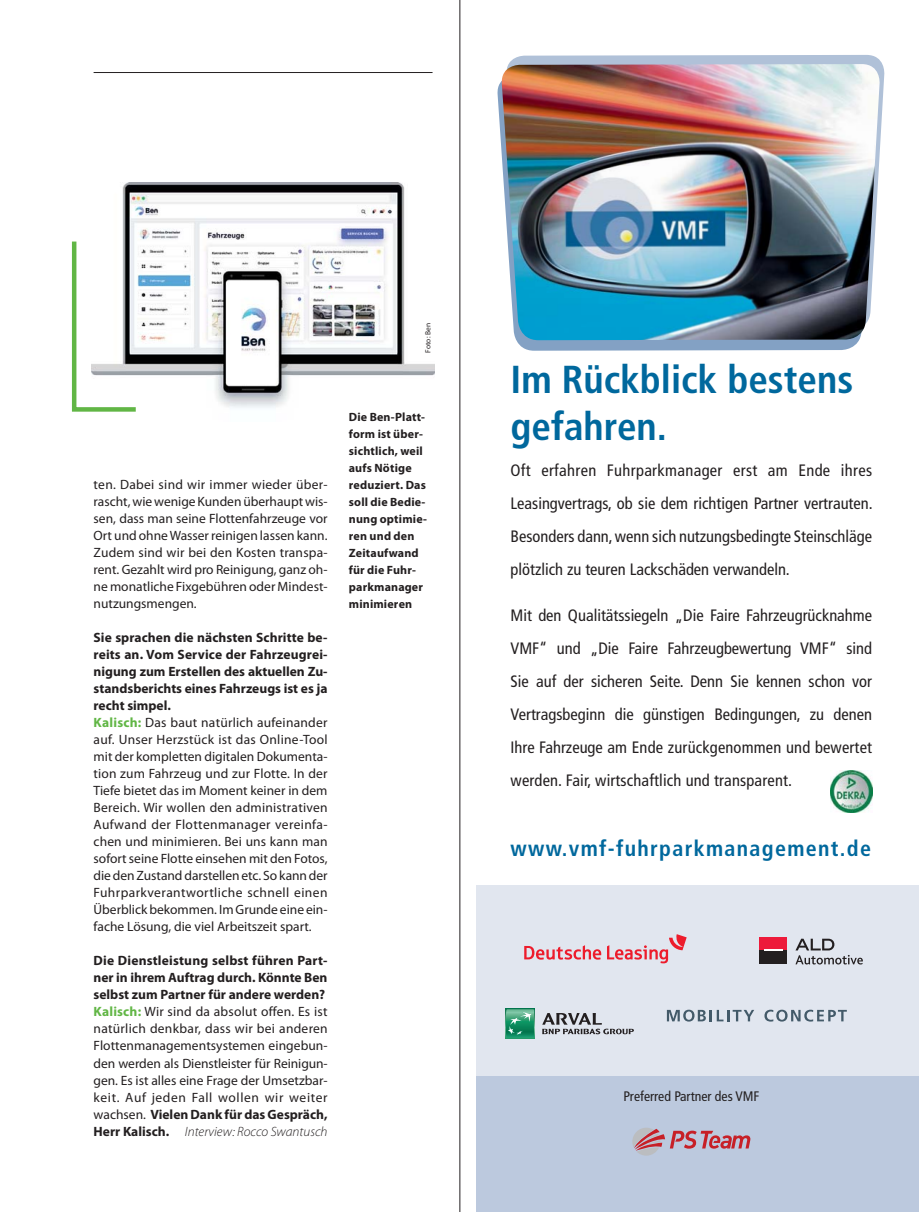
<style>
.page{position:relative;width:919px;height:1212px;background:#fff}
.page>*{position:absolute;margin:0;border:0;box-sizing:border-box;transform-origin:0 0}
.t1{font:700 condensed 39px/46.8px "Frutiger";color:#00689d}
.t2{font:700 condensed 21.9px "Frutiger";letter-spacing:.06em;color:#00689d}
.t3{font:condensed 16.5px/33px "Frutiger";color:#231f20;text-align:justify}
.t4{font:condensed 13.8px "Frutiger";color:#231f20}
.t5{font:13.5px/17px "Myriad Pro";letter-spacing:.005em;color:#231f20}
.t6{font:700 12px/17px "Myriad Pro";letter-spacing:.015em;color:#231f20}
.t7{font:7.5px "Myriad Pro";color:#231f20}
.s1{font-weight:700}
.s2{font-weight:700;color:#61b645}
.s3{font-weight:300;font-style:italic}
</style>
<div class="page">
<img style="left:122px;top:183px;width:312px;height:225px">
<div style="left:349px;top:404px;width:83px;height:283px;background:#fff"></div>
<svg style="left:71px;top:237px;width:69px;height:175px"></svg>
<hr style="left:94px;top:72px;width:338px;height:1px;background:#231f20">
<hr style="left:459px;top:0;width:1px;height:1212px;background:#231f20">
<svg style="left:509px;top:55px;width:376px;height:91px;background:#b8c7dc"></svg>
<svg style="left:497px;top:83px;width:362px;height:268px;fill:#83a1c4"></svg>
<img style="left:500px;top:64px;width:380px;height:276px">
<img style="left:830px;top:771px;width:42px;height:41px">
<div style="left:476px;top:885px;width:442px;height:191px;background:#e1e6ef"></div>
<div style="left:505px;top:1009px;width:29px;height:29px;background:#219f72"></div>
<svg style="left:505px;top:1009px;width:29px;height:28px"></svg>
<svg style="left:542px;top:1013px;width:92px;height:21px"></svg>
<svg style="left:524px;top:934px;width:162px;height:29px"></svg>
<svg style="left:666px;top:1010px;width:88px;height:11px"></svg>
<svg style="left:764px;top:1010px;width:82px;height:11px"></svg>
<div style="left:759px;top:936px;width:28px;height:14px;background:#ed1a3a"></div>
<div style="left:759px;top:950px;width:28px;height:14px;background:#231f20"></div>
<svg style="left:764px;top:949px;width:18px;height:2px"></svg>
<svg style="left:795px;top:939px;width:67px;height:25px"></svg>
<div style="left:476px;top:1076px;width:442px;height:136px;background:#bcc9de"></div>
<svg style="left:632px;top:1128px;width:118px;height:27px"></svg>
<p class="t7" style="left:425px;top:353px;width:31px;rotate:-90deg">Foto: Ben</p>
<p class="t5" style="left:94px;top:477px;width:235px;text-align:justify">ten. Dabei sind wir immer wieder über&shy;rascht, wie wenige Kunden überhaupt wis&shy;sen, dass man seine Flottenfahrzeuge vor Ort und ohne Wasser reinigen lassen kann.<br>Zudem sind wir bei den Kosten transpa&shy;rent. Gezahlt wird pro Reinigung, ganz oh&shy;ne monatliche Fixgebühren oder Mindest&shy;nutzungsmengen.</p>
<p class="t5" style="left:94px;top:630px;width:235px"><span class="s1">Sie sprachen die nächsten Schritte be&shy;reits an. Vom Service der Fahrzeugrei&shy;nigung zum Erstellen des aktuellen Zu&shy;standsberichts eines Fahrzeugs ist es ja recht simpel.<br></span><span class="s2">Kalisch:</span> Das baut natürlich aufeinander auf. Unser Herzstück ist das Online-Tool mit der kompletten digitalen Dokumenta&shy;tion zum Fahrzeug und zur Flotte. In der Tiefe bietet das im Moment keiner in dem Bereich. Wir wollen den administrativen Aufwand der Flottenmanager vereinfa&shy;chen und minimieren. Bei uns kann man sofort seine Flotte einsehen mit den Fotos, die den Zustand darstellen etc. So kann der Fuhrparkverantwortliche schnell einen Überblick bekommen. Im Grunde eine ein&shy;fache Lösung, die viel Arbeitszeit spart.</p>
<p class="t5" style="left:94px;top:954px;width:236px"><span class="s1">Die Dienstleistung selbst führen Part&shy;ner in ihrem Auftrag durch. Könnte Ben selbst zum Partner für andere werden?<br></span><span class="s2">Kalisch:</span> Wir sind da absolut offen. Es ist natürlich denkbar, dass wir bei anderen Flottenmanagementsystemen eingebun&shy;den werden als Dienstleister für Reinigun&shy;gen. Es ist alles eine Frage der Umsetzbar&shy;keit. Auf jeden Fall wollen wir weiter wachsen. <span class="s1">Vielen Dank für das Gespräch, Herr Kalisch.</span> <span class="s3">Interview: Rocco Swantusch</span></p>
<p class="t6" style="left:349px;top:410px;width:80px">Die Ben-Platt&shy;form ist über&shy;sichtlich, weil aufs Nötige reduziert. Das soll die Bedie&shy;nung optimie&shy;ren und den<br>Zeitaufwand für die Fuhr&shy;parkmanager minimieren</p>
<h1 class="t1" style="left:510px;top:359px;width:344px">Im Rückblick bestens gefahren.</h1>
<p class="t3" style="left:510px;top:455px;width:363px">Oft erfahren Fuhrparkmanager erst am Ende ihres Leasingvertrags, ob sie dem richtigen Partner vertrauten.<br>Besonders dann, wenn sich nutzungsbedingte Steinschläge plötzlich zu teuren Lackschäden verwandeln.</p>
<p class="t3" style="left:510px;top:600px;width:363px">Mit den Qualitätssiegeln „Die Faire Fahrzeugrücknahme VMF“ und „Die Faire Fahrzeugbewertung VMF“ sind Sie auf der sicheren Seite. Denn Sie kennen schon vor Vertragsbeginn die günstigen Bedingungen, zu denen Ihre Fahrzeuge am Ende zurückgenommen und bewertet werden. Fair, wirtschaftlich und transparent.</p>
<h2 class="t2" style="left:510px;top:839px;width:362px">www.vmf-fuhrparkmanagement.de</h2>
<p class="t4" style="left:623px;top:1091px;width:137px">Preferred Partner des VMF</p>
</div>
